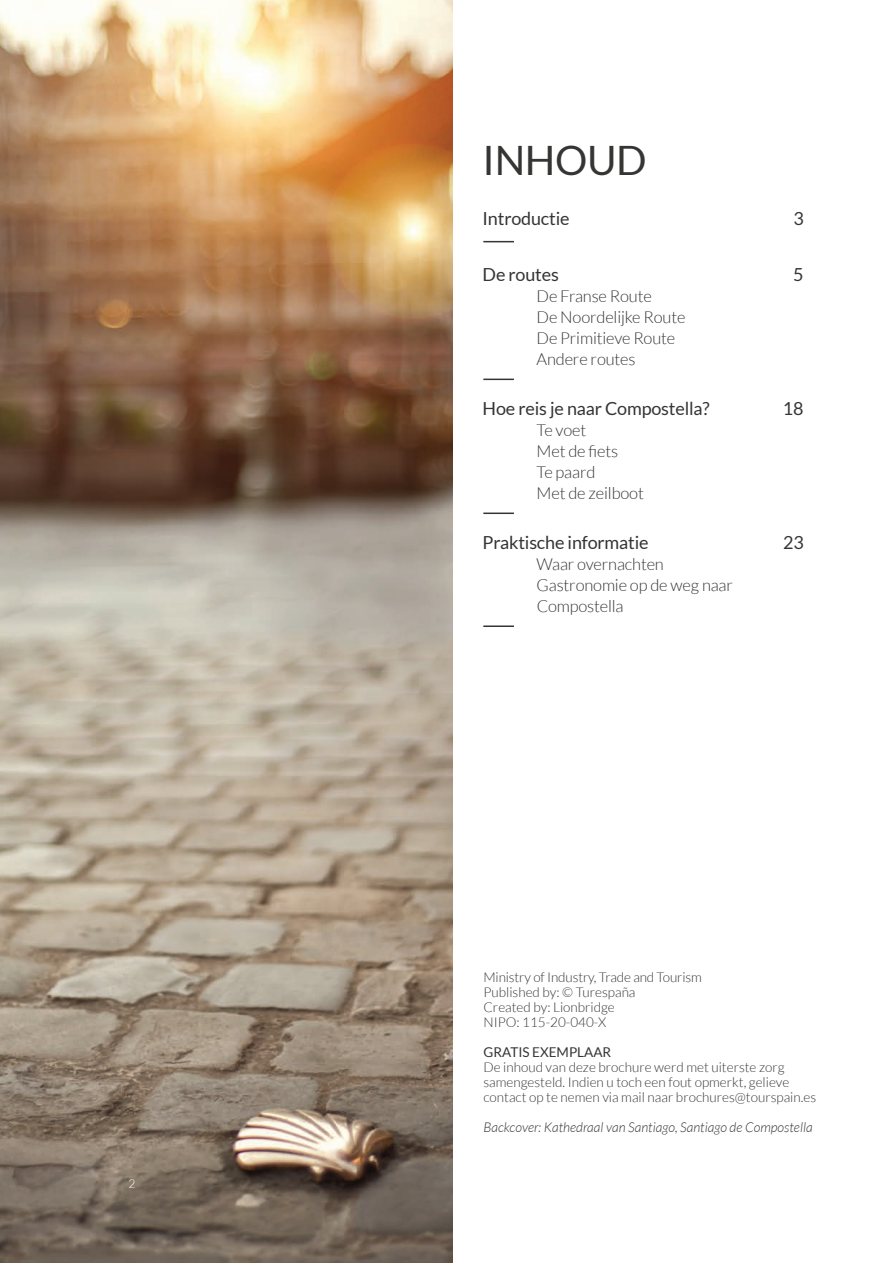
<style>
.page{position:relative;width:893px;height:1263px;background:#fff}
.page>*{position:absolute;margin:0;border:0;box-sizing:border-box;transform-origin:0 0}
.t1{font:40.5px "Lato";letter-spacing:-.01em;color:#353534}
.t2{font:18px "Lato";letter-spacing:-.01em;color:#353534}
.t3{font:300 16.5px/21px "Lato";letter-spacing:-.01em;color:#353534}
.t4{font:300 13.5px/15px "Lato";color:#353534}
.t5{font:italic 300 13.5px "Lato";color:#353534}
.t6{font:13.5px "Lato";color:#353534}
.t7{font:300 12px "Lato";color:#fff}
</style>
<div class="page">
<img style="left:0;top:0;width:453px;height:1263px">
<hr style="left:483px;top:379px;width:31px;height:1px;background:#353534">
<hr style="left:483px;top:241px;width:31px;height:1px;background:#353534">
<hr style="left:483px;top:512px;width:31px;height:2px;background:#353534">
<hr style="left:483px;top:625px;width:31px;height:2px;background:#353534">
<p class="t7" style="left:128px;top:1177px;width:8px">2</p>
<h1 class="t1" style="left:483px;top:138px;width:166px">INHOUD</h1>
<h2 class="t2" style="left:483px;top:208px;width:88px">Introductie</h2>
<h2 class="t2" style="left:793px;top:208px;width:12px">3</h2>
<h2 class="t2" style="left:483px;top:265px;width:78px">De routes</h2>
<h2 class="t2" style="left:793px;top:265px;width:12px">5</h2>
<p class="t3" style="left:537px;top:286px;width:150px">De Franse Route<br>De Noordelijke Route<br>De Primitieve Route<br>Andere routes</p>
<h2 class="t2" style="left:483px;top:398px;width:229px">Hoe reis je naar Compostella?</h2>
<h2 class="t2" style="left:783px;top:398px;width:22px">18</h2>
<p class="t3" style="left:537px;top:420px;width:109px">Te voet<br>Met de fiets<br>Te paard<br>Met de zeilboot</p>
<h2 class="t2" style="left:483px;top:532px;width:167px">Praktische informatie</h2>
<h2 class="t2" style="left:783px;top:532px;width:22px">23</h2>
<p class="t3" style="left:537px;top:554px;width:198px">Waar overnachten<br>Gastronomie op de weg naar<br>Compostella</p>
<p class="t4" style="left:483px;top:969px;width:220px">Ministry of Industry, Trade and Tourism<br>Published by: © Turespaña<br>Created by: Lionbridge<br>NIPO: 115-20-040-X</p>
<p class="t6" style="left:483px;top:1044px;width:129px">GRATIS EXEMPLAAR</p>
<p class="t4" style="left:483px;top:1059px;width:334px">De inhoud van deze brochure werd met uiterste zorg samengesteld. Indien u toch een fout opmerkt, gelieve contact op te nemen via mail naar brochures@tourspain.es</p>
<p class="t5" style="left:483px;top:1120px;width:331px">Backcover: Kathedraal van Santiago, Santiago de Compostella</p>
</div>
